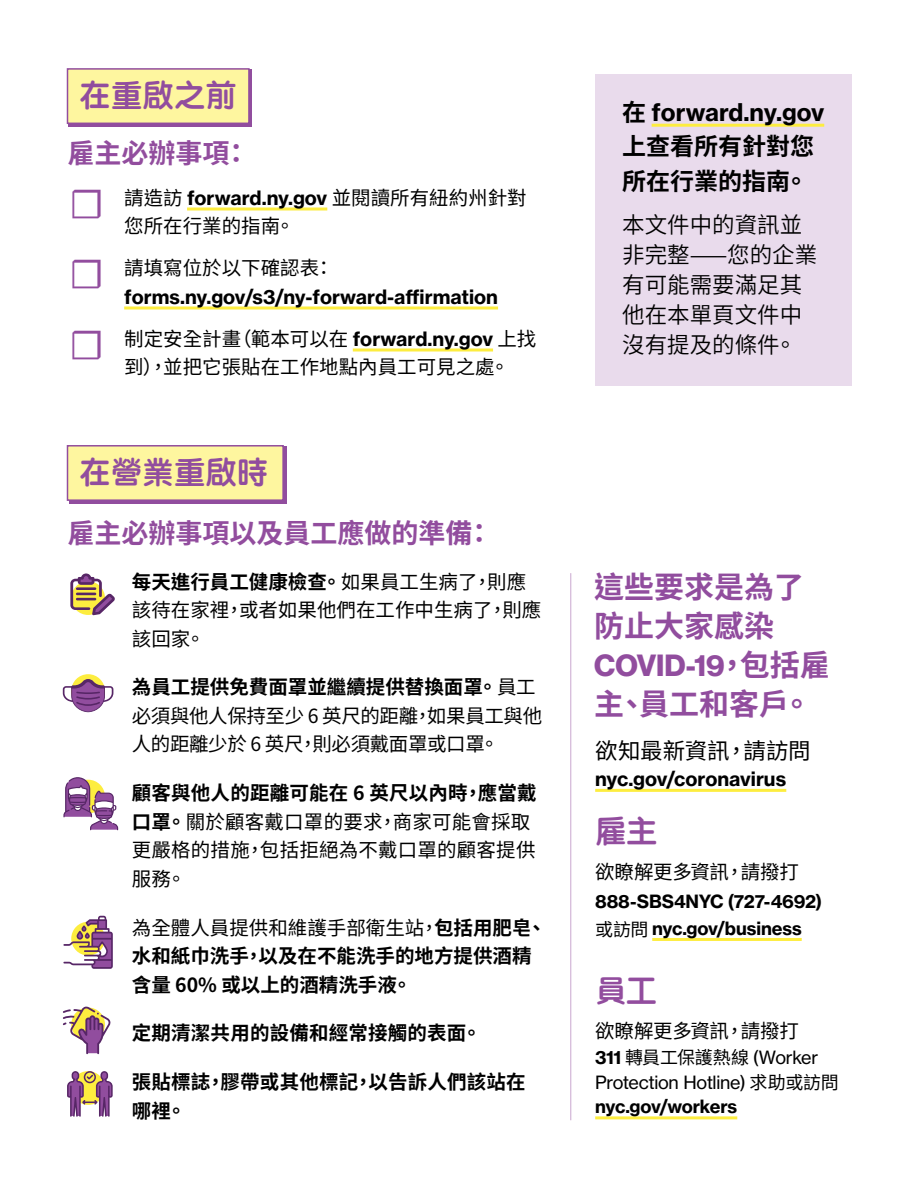
<style>
.page{position:relative;width:918px;height:1188px;background:#fff}
.page>*{position:absolute;margin:0;border:0;box-sizing:border-box;transform-origin:0 0}
.t1{font:42px/70.8px "Minion Pro";color:#924d9e;text-align:justify}
.t2{font:700 30px/39px "Source Han Sans TW";color:#914d9e}
.t3{font:30px "N Haas Grotesk DS Pro 75 Bd";color:#914d9e}
.t4{font:30px "ST Yuanti TC Bold";letter-spacing:.05em;color:#914d9e}
.t5{font:30px "ST Yuanti TC Bold";color:#924d9e}
.t6{font:700 27px "Source Han Sans TW";color:#924d9e}
.t7{font:700 24px/34.5px "Source Han Sans TW";color:#000}
.t8{font:24px "N Haas Grotesk TX Pro 75 Bd";letter-spacing:-.01em;color:#000}
.t9{font:22.5px/30px "Source Han Sans TW";color:#000}
.t10{font:22.5px "Source Han Sans TW";letter-spacing:-.01em;color:#000}
.t11{font:19.5px/28.5px "Source Han Sans TW";color:#000}
.t12{font:700 19.5px/28.5px "Source Han Sans TW";letter-spacing:.01em;color:#000}
.t13{font:19.5px "N Haas Grotesk TX Pro 75 Bd";color:#000}
.t14{font:19.5px/28.5px "Source Han Sans TW";letter-spacing:-.02em;color:#000}
.t15{font:18px/27px "N Haas Grotesk TX Pro 75 Bd";letter-spacing:-.01em;color:#000}
.t16{font:18px "N Haas Grotesk TX Pro 55 Rg";letter-spacing:-.015em;color:#000}
.t17{font:18px "Source Han Sans TW";letter-spacing:-.005em;color:#000}
.s1{font-family:"Source Han Sans TW"}
.s2{font-family:"N Haas Grotesk TX Pro 75 Bd"}
.s3{font-weight:700}
.s4{font-weight:400}
.s5{font-family:"Source Han Sans TW";font-weight:700}
.s6{font-family:"N Haas Grotesk TX Pro 55 Rg"}
</style>
<div class="page">
<div style="left:69px;top:70px;width:183px;height:57px;background:#914d9e"></div>
<div style="left:69px;top:447px;width:217px;height:57px;background:#914d9e"></div>
<div style="left:68px;top:69px;width:181px;height:54px;background:#fef69f"></div>
<div style="left:67px;top:68px;width:183px;height:56px;border:2px solid #924d9e"></div>
<div style="left:68px;top:446px;width:215px;height:54px;background:#fef69f"></div>
<div style="left:67px;top:445px;width:217px;height:56px;border:2px solid #924d9e"></div>
<hr style="left:187px;top:208px;width:140px;height:3px;background:#fded3f">
<hr style="left:124px;top:307px;width:374px;height:3px;background:#fded3f">
<hr style="left:353px;top:349px;width:140px;height:3px;background:#fded3f">
<div style="left:595px;top:75px;width:256px;height:311px;background:#e9dbec"></div>
<hr style="left:652px;top:124px;width:172px;height:3px;background:#fded3f">
<hr style="left:595px;top:789px;width:191px;height:3px;background:#fded3f">
<hr style="left:652px;top:938px;width:150px;height:3px;background:#fded3f">
<hr style="left:595px;top:1116px;width:142px;height:3px;background:#fded3f">
<div style="left:71px;top:674px;width:34px;height:34px;background:#fded3f;border-radius:50%"></div>
<svg style="left:63px;top:679px;width:50px;height:33px"></svg>
<svg style="left:63px;top:916px;width:50px;height:53px"></svg>
<svg style="left:63px;top:1006px;width:48px;height:48px"></svg>
<svg style="left:67px;top:1071px;width:46px;height:46px"></svg>
<hr style="left:570px;top:573px;width:1px;height:547px;background:#924d9e">
<svg style="left:70px;top:573px;width:45px;height:42px"></svg>
<hr style="left:76px;top:587px;width:20px;height:3px;background:#572666">
<hr style="left:76px;top:593px;width:20px;height:2px;background:#572666">
<hr style="left:76px;top:598px;width:20px;height:2px;background:#572666">
<svg style="left:63px;top:777px;width:55px;height:53px"></svg>
<h2 class="t4" style="left:80px;top:72px;width:157px">在重啟之前</h2>
<h3 class="t6" style="left:68px;top:138px;width:184px">雇主必辦事項：</h3>
<h1 class="t1" style="left:69px;top:168px;width:37px">☐ ☐ ☐</h1>
<p class="t13" style="left:124px;top:185px;width:404px"><span class="s1">請造訪</span> forward.ny.gov <span class="s1">並閱讀所有紐約州針對</span></p>
<p class="t11" style="left:124px;top:205px;width:211px;line-height:42px">您所在行業的指南。<br>請填寫位於以下確認表：</p>
<p class="t13" style="left:124px;top:284px;width:375px">forms.ny.gov/s3/ny-forward-affirmation</p>
<p class="t11" style="left:124px;top:325px;width:414px">制定安全計畫（範本可以在 <span class="s2">forward.ny.gov</span> 上找到），並把它張貼在工作地點內員工可見之處。</p>
<h2 class="t4" style="left:80px;top:449px;width:189px">在營業重啟時</h2>
<h3 class="t6" style="left:68px;top:518px;width:427px">雇主必辦事項以及員工應做的準備：</h3>
<p class="t11" style="left:132px;top:568px;width:411px"><span class="s3">每天進行員工健康檢查。</span> 如果員工生病了，則應該待在家裡，或者如果他們在工作中生病了，則應該回家。</p>
<p class="t14" style="left:132px;top:673px;width:412px"><span class="s3">為員工提供免費面罩並繼續提供替換面罩。</span> 員工必須與他人保持至少 6 英尺的距離，如果員工與他人的距離少於 6 英尺，則必須戴面罩或口罩。</p>
<p class="t11" style="left:132px;top:779px;width:406px"><span class="s3">顧客與他人的距離可能在 6 英尺以內時，應當戴口罩。</span> 關於顧客戴口罩的要求，商家可能會採取更嚴格的措施，包括拒絕為不戴口罩的顧客提供服務。</p>
<p class="t12" style="left:132px;top:914px;width:416px"><span class="s4">為全體人員提供和維護手部衛生站，</span>包括用肥皂、水和紙巾洗手，以及在不能洗手的地方提供酒精含量 60% 或以上的酒精洗手液。</p>
<p class="t12" style="left:132px;top:1019px;width:351px">定期清潔共用的設備和經常接觸的表面。</p>
<p class="t12" style="left:132px;top:1068px;width:395px">張貼標誌，膠帶或其他標記，以告訴人們該站在哪裡。</p>
<p class="t8" style="left:622px;top:97px;width:204px"><span class="s5">在</span> forward.ny.gov</p>
<p class="t7" style="left:622px;top:130px;width:193px">上查看所有針對您所在行業的指南。</p>
<p class="t9" style="left:622px;top:210px;width:197px">本文件中的資訊並非完整——您的企業有可能需要滿足其他在本單頁文件中沒有提及的條件。</p>
<h2 class="t2" style="left:594px;top:568px;width:211px">這些要求是為了防止大家感染</h2>
<h2 class="t3" style="left:594px;top:647px;width:237px">COVID-19<span class="s5">，包括雇</span></h2>
<h2 class="t2" style="left:594px;top:685px;width:219px">主、員工和客戶。</h2>
<p class="t10" style="left:595px;top:738px;width:217px">欲知最新資訊，請訪問</p>
<p class="t13" style="left:595px;top:766px;width:193px">nyc.gov/coronavirus</p>
<h2 class="t5" style="left:596px;top:808px;width:62px">雇主</h2>
<p class="t11" style="left:595px;top:858px;width:205px">欲瞭解更多資訊，請撥打</p>
<p class="t15" style="left:595px;top:888px;width:228px">888-SBS4NYC (727-4692)<span class="s1">或訪問</span> nyc.gov/business</p>
<h2 class="t5" style="left:596px;top:967px;width:62px">員工</h2>
<p class="t11" style="left:595px;top:1017px;width:205px">欲瞭解更多資訊，請撥打</p>
<p class="t17" style="left:595px;top:1047px;width:225px"><span class="s2">311</span> 轉員工保護熱線 <span class="s6">(Worker</span></p>
<p class="t16" style="left:595px;top:1072px;width:245px">Protection Hotline) <span class="s1">求助或訪問</span></p>
<p class="t15" style="left:595px;top:1093px;width:144px">nyc.gov/workers</p>
</div>
